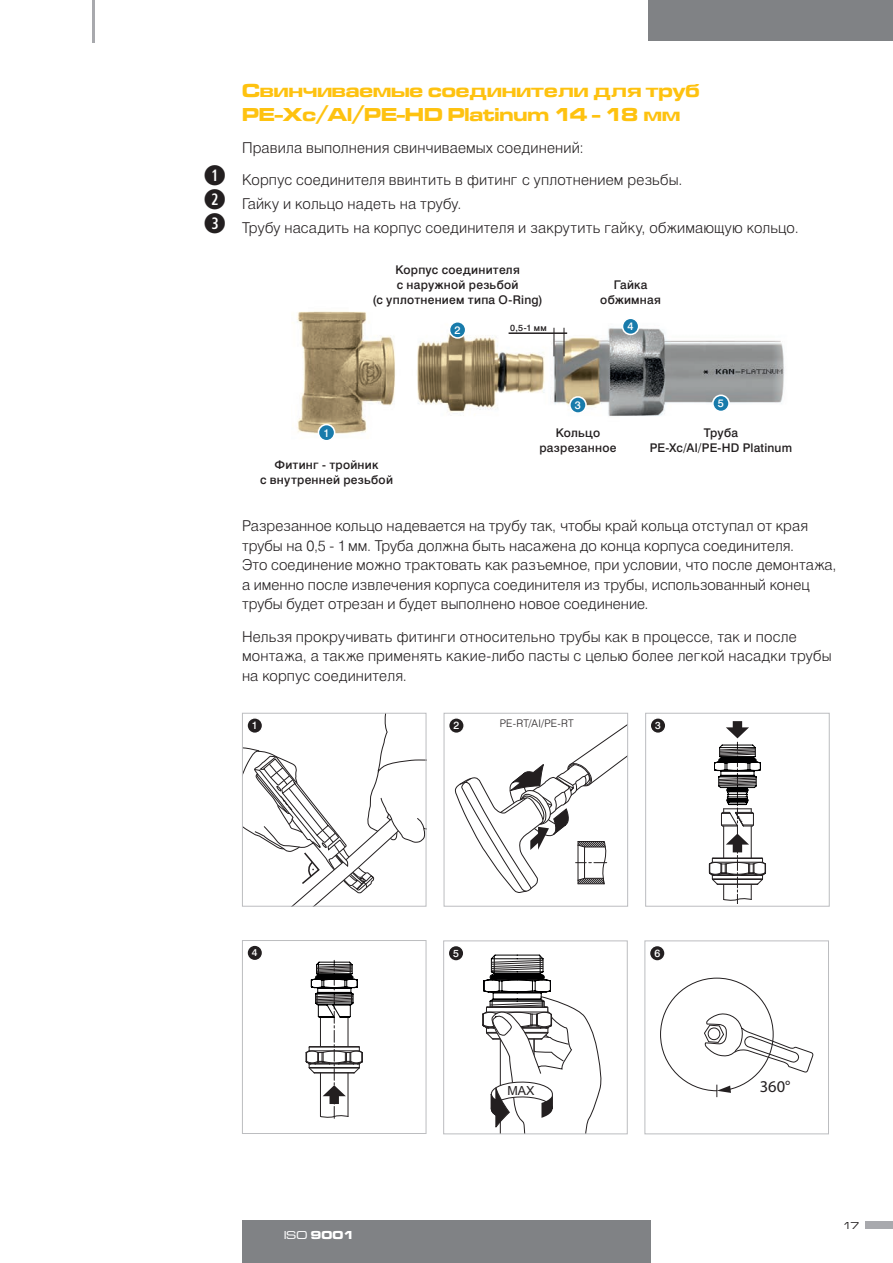
<style>
.page{position:relative;width:893px;height:1263px;background:#fff}
.page>*{position:absolute;margin:0;border:0;box-sizing:border-box;transform-origin:0 0}
.t1{font:19.5px/23.4px "Microgramma D Bol Ext";color:#fec210}
.t2{font:16.5px "Myriad Pro";color:#231f20}
.t3{font:15px/19.5px "Swiss 721 Lt AT";letter-spacing:.005em;color:#231f20}
.t4{font:12.45px "Arial";color:#231f20}
.t5{font:12px/15px "Swiss 721 Md AT";letter-spacing:.02em;color:#231f20;text-align:center}
.t6{font:12px "Microgramma D Bol Ext";color:#fff}
.t7{font:10.95px "Swiss 721 Md AT";color:#fff}
.t8{font:10.5px "Swiss 721 Lt AT";letter-spacing:.02em;color:#231f20}
.t9{font:10.5px "Swis 721 Md EU";color:#fff}
.t10{font:10.5px "Microgramma D Med Ext";color:#231f20}
.t11{font:10.2px "Swis 721 Md EU";color:#fff}
.t12{font:9px "Swiss 721 Md AT";color:#231f20}
.s1{font-family:"Numerki";font-weight:700;font-size:27px}
.s2{font-family:"Microgramma D Med Ext"}
</style>
<div class="page">
<div style="left:242px;top:1220px;width:409px;height:43px;background:#808285"></div>
<hr style="left:92px;top:0;width:3px;height:43px;background:#a8a9ad">
<div style="left:648px;top:0;width:245px;height:41px;background:#808285"></div>
<div style="left:865px;top:1222px;width:28px;height:7px;background:#a8a9ad"></div>
<img style="left:297px;top:311px;width:488px;height:123px">
<div style="left:318px;top:425px;width:17px;height:16px;background:#187bab;border-radius:50%"></div>
<div style="left:318px;top:424px;width:17px;height:17px;border:2px solid #fff;border-radius:50%"></div>
<div style="left:449px;top:322px;width:17px;height:16px;background:#187bab;border-radius:50%"></div>
<div style="left:449px;top:321px;width:17px;height:18px;border:2px solid #fff;border-radius:50%"></div>
<div style="left:570px;top:397px;width:16px;height:16px;background:#187bab;border-radius:50%"></div>
<div style="left:569px;top:396px;width:18px;height:18px;border:2px solid #fff;border-radius:50%"></div>
<div style="left:622px;top:318px;width:17px;height:16px;background:#187bab;border-radius:50%"></div>
<div style="left:622px;top:317px;width:17px;height:18px;border:2px solid #fff;border-radius:50%"></div>
<div style="left:713px;top:395px;width:16px;height:16px;background:#187bab;border-radius:50%"></div>
<div style="left:712px;top:394px;width:18px;height:18px;border:2px solid #fff;border-radius:50%"></div>
<svg style="left:554px;top:328px;width:1px;height:28px"></svg>
<svg style="left:564px;top:328px;width:1px;height:28px"></svg>
<hr style="left:509px;top:332px;width:58px;height:2px;background:#231f20">
<svg style="left:455px;top:725px;width:171px;height:168px"></svg>
<div style="left:444px;top:713px;width:184px;height:193px;border:1px solid #bcbdc0"></div>
<div style="left:645px;top:713px;width:185px;height:193px;border:1px solid #bcbdc0"></div>
<svg style="left:242px;top:713px;width:184px;height:193px"></svg>
<div style="left:247px;top:718px;width:16px;height:15px;background:#231f20;border-radius:50%"></div>
<div style="left:246px;top:717px;width:17px;height:17px;border:2px solid #fff;border-radius:50%"></div>
<div style="left:449px;top:718px;width:15px;height:15px;background:#231f20;border-radius:50%"></div>
<div style="left:448px;top:717px;width:17px;height:17px;border:2px solid #fff;border-radius:50%"></div>
<div style="left:650px;top:718px;width:16px;height:15px;background:#231f20;border-radius:50%"></div>
<div style="left:649px;top:717px;width:17px;height:17px;border:2px solid #fff;border-radius:50%"></div>
<svg style="left:709px;top:721px;width:57px;height:182px"></svg>
<div style="left:242px;top:940px;width:184px;height:194px;border:1px solid #bcbdc0"></div>
<svg style="left:483px;top:955px;width:118px;height:177px"></svg>
<div style="left:443px;top:940px;width:185px;height:194px;border:1px solid #bcbdc0"></div>
<svg style="left:660px;top:978px;width:153px;height:119px"></svg>
<div style="left:644px;top:940px;width:185px;height:194px;border:1px solid #bcbdc0"></div>
<div style="left:247px;top:945px;width:16px;height:16px;background:#231f20;border-radius:50%"></div>
<div style="left:246px;top:944px;width:17px;height:17px;border:2px solid #fff;border-radius:50%"></div>
<div style="left:448px;top:945px;width:16px;height:16px;background:#231f20;border-radius:50%"></div>
<div style="left:447px;top:945px;width:18px;height:17px;border:2px solid #fff;border-radius:50%"></div>
<div style="left:649px;top:945px;width:16px;height:16px;background:#231f20;border-radius:50%"></div>
<div style="left:649px;top:945px;width:17px;height:17px;border:2px solid #fff;border-radius:50%"></div>
<svg style="left:306px;top:960px;width:57px;height:158px"></svg>
<h1 class="t1" style="left:242px;top:79px;width:459px">Свинчиваемые соединители для труб<br>PE‑Xc/Al/PE‑HD Platinum 14 - 18 мм</h1>
<p class="t3" style="left:242px;top:138px;width:343px">Правила выполнения свинчиваемых соединений:</p>
<p class="t3" style="left:204px;top:170px;width:480px"><span class="s1">1.</span> Корпус соединителя ввинтить в фитинг с уплотнением резьбы.</p>
<p class="t3" style="left:204px;top:194px;width:259px"><span class="s1">2.</span> Гайку и кольцо надеть на трубу.</p>
<p class="t3" style="left:204px;top:218px;width:596px"><span class="s1">3.</span> Трубу насадить на корпус соединителя и закрутить гайку, обжимающую кольцо.</p>
<p class="t7" style="left:323px;top:426px;width:8px">1</p>
<p class="t5" style="left:372px;top:263px;width:172px">Корпус соединителя<br>с наружной резьбой<br>(с уплотнением типа O-Ring)</p>
<p class="t7" style="left:454px;top:324px;width:8px">2</p>
<p class="t12" style="left:510px;top:322px;width:38px">0,5-1 мм</p>
<p class="t5" style="left:600px;top:278px;width:62px">Гайка обжимная</p>
<p class="t7" style="left:627px;top:320px;width:8px">4</p>
<p class="t7" style="left:575px;top:399px;width:8px">3</p>
<p class="t7" style="left:718px;top:397px;width:8px">5</p>
<p class="t5" style="left:539px;top:425px;width:79px">Кольцо разрезанное</p>
<p class="t5" style="left:650px;top:425px;width:144px">Труба<br>PE‑Xc/Al/PE‑HD Platinum</p>
<p class="t5" style="left:260px;top:457px;width:134px">Фитинг - тройник<br>с внутренней резьбой</p>
<p class="t3" style="left:242px;top:516px;width:596px">Разрезанное кольцо надевается на трубу так, чтобы край кольца отступал от края трубы на 0,5 - 1 мм. Труба должна быть насажена до конца корпуса соединителя.<br>Это соединение можно трактовать как разъемное, при условии, что после демонтажа, а именно после извлечения корпуса соединителя из трубы, использованный конец трубы будет отрезан и будет выполнено новое соединение.</p>
<p class="t3" style="left:242px;top:626px;width:591px">Нельзя прокручивать фитинги относительно трубы как в процессе, так и после монтажа, а также применять какие-либо пасты с целью более легкой насадки трубы на корпус соединителя.</p>
<p class="t9" style="left:252px;top:719px;width:7px">1</p>
<p class="t9" style="left:453px;top:719px;width:7px">2</p>
<p class="t8" style="left:500px;top:717px;width:75px">PE-RT/AI/PE-RT</p>
<p class="t11" style="left:655px;top:719px;width:7px">3</p>
<p class="t11" style="left:252px;top:946px;width:7px">4</p>
<p class="t9" style="left:453px;top:947px;width:7px">5</p>
<p class="t9" style="left:654px;top:947px;width:7px">6</p>
<p class="t6" style="left:284px;top:1227px;width:71px"><span class="s2">ISO</span> 9001</p>
<p class="t4" style="left:508px;top:1082px;width:29px">MAX</p>
<p class="t2" style="left:760px;top:1076px;width:32px">360°</p>
<p class="t10" style="left:843px;top:1219px;width:18px">17</p>
</div>
